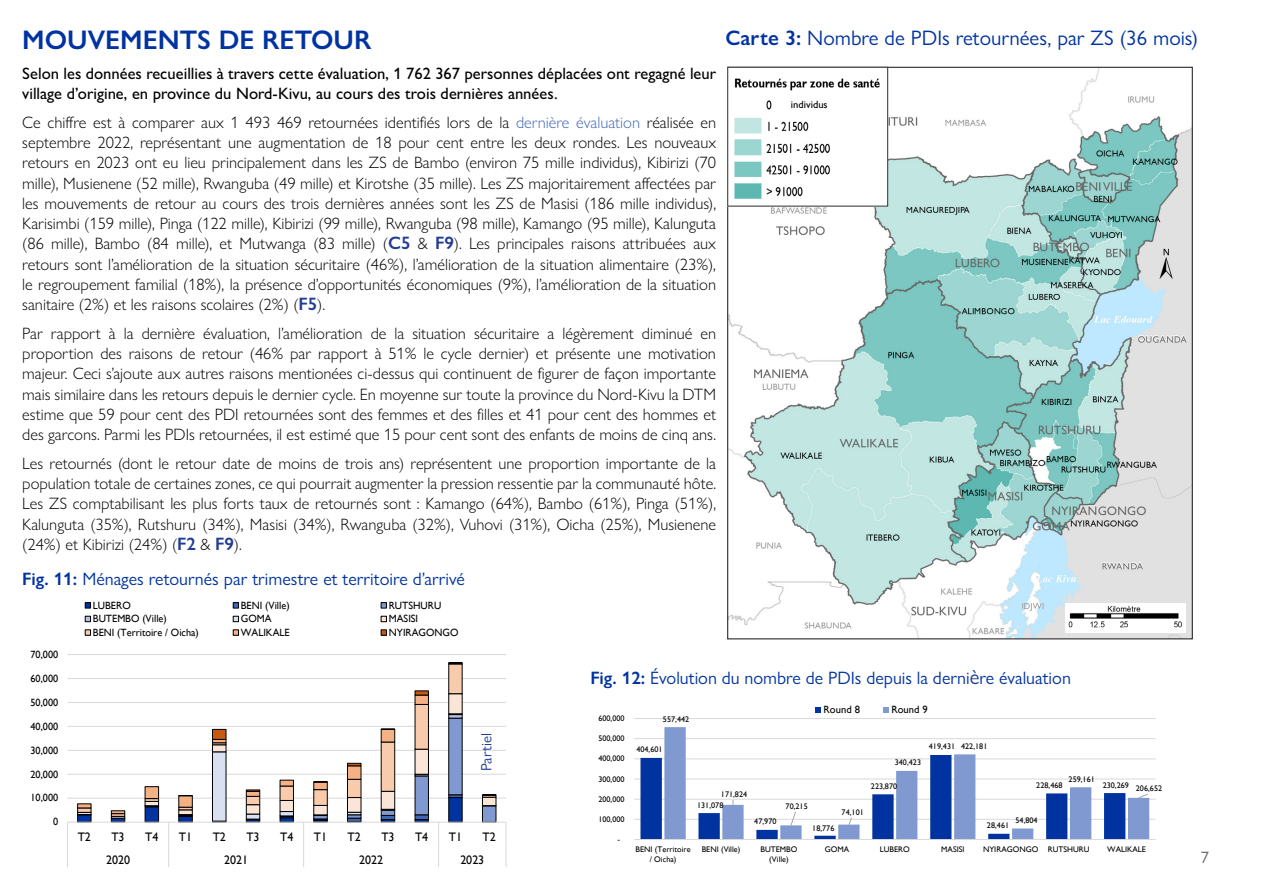
<style>
.page{position:relative;width:1263px;height:893px;background:#fff}
.page>*{position:absolute;margin:0;border:0;box-sizing:border-box;transform-origin:0 0}
.ToC_Heading{font:600 27px "Gill Sans Nova";color:#0033a1}
.ToC_Heading-2{font:21px "Gill Sans Nova";color:#0033a1}
.ToC_Heading-3{font:18px "Gill Sans Nova";color:#0033a1}
.Paragraph_Style_2{font:300 16.5px/20.2px "Gill Sans Nova";color:#000;text-align:justify}
.Paragraph_Style_2-2{font:500 16.5px/20.2px "Gill Sans Nova";color:#000}
.t1{font:16.5px "Gill Sans Nova";color:#676a6a}
.Paragraph_Style_2-3{font:15px "Gill Sans Nova";color:#223e95}
.t2{font:12.3px "Gill Sans";letter-spacing:-.005em;color:#000}
.t3{font:10.5px "Gill Sans";color:#000}
.Paragraph_Style_2-4{font:500 10.5px "Gill Sans Nova";color:#000}
.t4{font:8.1px/9.4px "Gill Sans";letter-spacing:.005em;color:#000;text-align:center}
.s1{font-weight:600}
.s2{color:#4066b8}
.s3{font-weight:600;font-size:18px;color:#233d95}
.s4{font-size:21px;color:#233d95}
</style>
<div class="page">
<svg style="left:67px;top:602px;width:440px;height:265px"></svg>
<svg style="left:634px;top:707px;width:522px;height:133px"></svg>
<img style="left:729px;top:69px;width:462px;height:568px">
<img style="left:729px;top:69px;width:157px;height:136px">
<div style="left:727px;top:67px;width:161px;height:140px;border:1px solid #3a3838"></div>
<img style="left:1065px;top:604px;width:120px;height:28px">
<p class="ToC_Heading" style="left:22px;top:24px;width:351px">MOUVEMENTS DE RETOUR</p>
<p class="ToC_Heading-2" style="left:725px;top:25px;width:474px"><span class="s1">Carte 3:</span> Nombre de PDIs retournées, par ZS (36 mois)</p>
<p class="Paragraph_Style_2-2" style="left:22px;top:63px;width:695px">Selon les données recueillies à travers cette évaluation, 1 762 367 personnes déplacées ont regagné leur village d’origine, en province du Nord-Kivu, au cours des trois dernières années.</p>
<p class="Paragraph_Style_2" style="left:22px;top:112px;width:695px">Ce chiffre est à comparer aux 1 493 469 retournées identifiés lors de la <span class="s2">dernière évaluation</span> réalisée en septembre 2022, représentant une augmentation de 18 pour cent entre les deux rondes. Les nouveaux retours en 2023 ont eu lieu principalement dans les ZS de Bambo (environ 75 mille individus), Kibirizi (70 mille), Musienene (52 mille), Rwanguba (49 mille) et Kirotshe (35 mille). Les ZS majoritairement affectées par les mouvements de retour au cours des trois dernières années sont les ZS de Masisi (186 mille individus), Karisimbi (159 mille), Pinga (122 mille), Kibirizi (99 mille), Rwanguba (98 mille), Kamango (95 mille), Kalunguta (86 mille), Bambo (84 mille), et Mutwanga (83 mille) (<span class="s3">C5</span> &amp; <span class="s3">F9</span>). Les principales raisons attribuées aux retours sont l’amélioration de la situation sécuritaire (46%), l’amélioration de la situation alimentaire (23%), le regroupement familial (18%), la présence d’opportunités économiques (9%), l’amélioration de la situation sanitaire (2%) et les raisons scolaires (2%) (<span class="s3">F5</span>).</p>
<p class="Paragraph_Style_2" style="left:22px;top:323px;width:695px">Par rapport à la dernière évaluation, l’amélioration de la situation sécuritaire a légèrement diminué en proportion des raisons de retour (46% par rapport à 51% le cycle dernier) et présente une motivation majeur. Ceci s’ajoute aux autres raisons mentionées ci-dessus qui continuent de figurer de façon importante mais similaire dans les retours depuis le dernier cycle. En moyenne sur toute la province du Nord-Kivu la DTM estime que 59 pour cent des PDI retournées sont des femmes et des filles et 41 pour cent des hommes et des garcons. Parmi les PDIs retournées, il est estimé que 15 pour cent sont des enfants de moins de cinq ans.</p>
<p class="Paragraph_Style_2" style="left:22px;top:453px;width:695px">Les retournés (dont le retour date de moins de trois ans) représentent une proportion importante de la population totale de certaines zones, ce qui pourrait augmenter la pression ressentie par la communauté hôte.<br>Les ZS comptabilisant les plus forts taux de retournés sont : Kamango (64%), Bambo (61%), Pinga (51%), Kalunguta (35%), Rutshuru (34%), Masisi (34%), Rwanguba (32%), Vuhovi (31%), Oicha (25%), Musienene (24%) et Kibirizi (24%) (<span class="s3">F2</span> &amp; <span class="s3">F9</span>).</p>
<p class="ToC_Heading-3" style="left:22px;top:568px;width:444px"><span class="s1">Fig. 11:</span> Ménages retournés par trimestre et territoire d’arrivé</p>
<p class="t3" style="left:30px;top:648px;width:29px">70,000</p>
<p class="t3" style="left:93px;top:599px;width:39px">LUBERO</p>
<p class="t3" style="left:241px;top:599px;width:50px">BENI (Ville)</p>
<p class="t3" style="left:389px;top:599px;width:54px">RUTSHURU</p>
<p class="t3" style="left:93px;top:613px;width:75px">BUTEMBO (Ville)</p>
<p class="t3" style="left:241px;top:613px;width:32px">GOMA</p>
<p class="t3" style="left:389px;top:613px;width:31px">MASISI</p>
<p class="t3" style="left:93px;top:626px;width:107px">BENI (Territoire / Oicha)</p>
<p class="t3" style="left:241px;top:626px;width:50px">WALIKALE</p>
<p class="t3" style="left:389px;top:626px;width:71px">NYIRAGONGO</p>
<p class="Paragraph_Style_2-4" style="left:791px;top:98px;width:38px">individus</p>
<p class="t3" style="left:30px;top:672px;width:29px">60,000</p>
<p class="t3" style="left:30px;top:696px;width:29px">50,000</p>
<p class="t3" style="left:30px;top:720px;width:29px">40,000</p>
<p class="t3" style="left:30px;top:744px;width:29px">30,000</p>
<p class="t3" style="left:30px;top:768px;width:29px">20,000</p>
<p class="t3" style="left:30px;top:792px;width:29px">10,000</p>
<p class="t3" style="left:53px;top:816px;width:7px">0</p>
<p class="Paragraph_Style_2-3" style="left:477px;top:771px;width:39px;rotate:-90deg">Partiel</p>
<p class="t2" style="left:78px;top:830px;width:15px">T2</p>
<p class="t2" style="left:111px;top:830px;width:15px">T3</p>
<p class="t2" style="left:145px;top:830px;width:15px">T4</p>
<p class="t2" style="left:179px;top:830px;width:15px">T1</p>
<p class="t2" style="left:213px;top:830px;width:15px">T2</p>
<p class="t2" style="left:246px;top:830px;width:15px">T3</p>
<p class="t2" style="left:280px;top:830px;width:15px">T4</p>
<p class="t2" style="left:314px;top:830px;width:15px">T1</p>
<p class="t2" style="left:348px;top:830px;width:15px">T2</p>
<p class="t2" style="left:381px;top:830px;width:15px">T3</p>
<p class="t2" style="left:415px;top:830px;width:15px">T4</p>
<p class="t2" style="left:449px;top:830px;width:15px">T1</p>
<p class="t2" style="left:483px;top:830px;width:15px">T2</p>
<p class="t2" style="left:106px;top:852px;width:25px">2020</p>
<p class="t2" style="left:224px;top:852px;width:25px">2021</p>
<p class="t2" style="left:359px;top:852px;width:25px">2022</p>
<p class="t2" style="left:460px;top:852px;width:25px">2023</p>
<p class="ToC_Heading-3" style="left:590px;top:667px;width:482px"><span class="s1">Fig. 12:</span> Évolution du nombre de PDIs depuis la derni<span class="s4">è</span>re évaluation</p>
<p class="t3" style="left:824px;top:703px;width:38px">Round 8</p>
<p class="t3" style="left:891px;top:703px;width:38px">Round 9</p>
<p class="t4" style="left:598px;top:714px;width:28px">600,000</p>
<p class="t4" style="left:663px;top:714px;width:28px">557,442</p>
<p class="t4" style="left:598px;top:734px;width:28px">500,000</p>
<p class="t4" style="left:636px;top:745px;width:28px">404,601</p>
<p class="t4" style="left:961px;top:741px;width:28px">422,181</p>
<p class="t4" style="left:929px;top:742px;width:28px">419,431</p>
<p class="t4" style="left:598px;top:754px;width:28px">400,000</p>
<p class="t4" style="left:895px;top:758px;width:28px">340,423</p>
<p class="t4" style="left:598px;top:774px;width:28px">300,000</p>
<p class="t4" style="left:598px;top:794px;width:28px">200,000</p>
<p class="t4" style="left:598px;top:814px;width:28px">100,000</p>
<p class="t4" style="left:721px;top:789px;width:28px">171,824</p>
<p class="t4" style="left:697px;top:800px;width:28px">131,078</p>
<p class="t4" style="left:754px;top:817px;width:24px">47,970</p>
<p class="t4" style="left:785px;top:801px;width:24px">70,215</p>
<p class="t4" style="left:842px;top:807px;width:24px">74,101</p>
<p class="t4" style="left:812px;top:824px;width:24px">18,776</p>
<p class="t4" style="left:871px;top:781px;width:28px">223,870</p>
<p class="t4" style="left:1068px;top:774px;width:28px">259,161</p>
<p class="t4" style="left:1036px;top:780px;width:28px">228,468</p>
<p class="t4" style="left:1103px;top:780px;width:28px">230,269</p>
<p class="t4" style="left:1136px;top:784px;width:28px">206,652</p>
<p class="t4" style="left:987px;top:821px;width:24px">28,461</p>
<p class="t4" style="left:1015px;top:816px;width:24px">54,804</p>
<p class="t4" style="left:617px;top:835px;width:4px">-</p>
<p class="t4" style="left:636px;top:845px;width:57px">BENI (Territoire / Oicha)</p>
<p class="t4" style="left:702px;top:845px;width:40px">BENI (Ville)</p>
<p class="t4" style="left:760px;top:845px;width:38px">BUTEMBO (Ville)</p>
<p class="t4" style="left:825px;top:845px;width:26px">GOMA</p>
<p class="t4" style="left:880px;top:845px;width:32px">LUBERO</p>
<p class="t4" style="left:941px;top:845px;width:25px">MASISI</p>
<p class="t4" style="left:983px;top:845px;width:108px">NYIRAGONGO RUTSHURU</p>
<p class="t4" style="left:1107px;top:845px;width:40px">WALIKALE</p>
<p class="t1" style="left:1201px;top:847px;width:10px">7</p>
</div>
